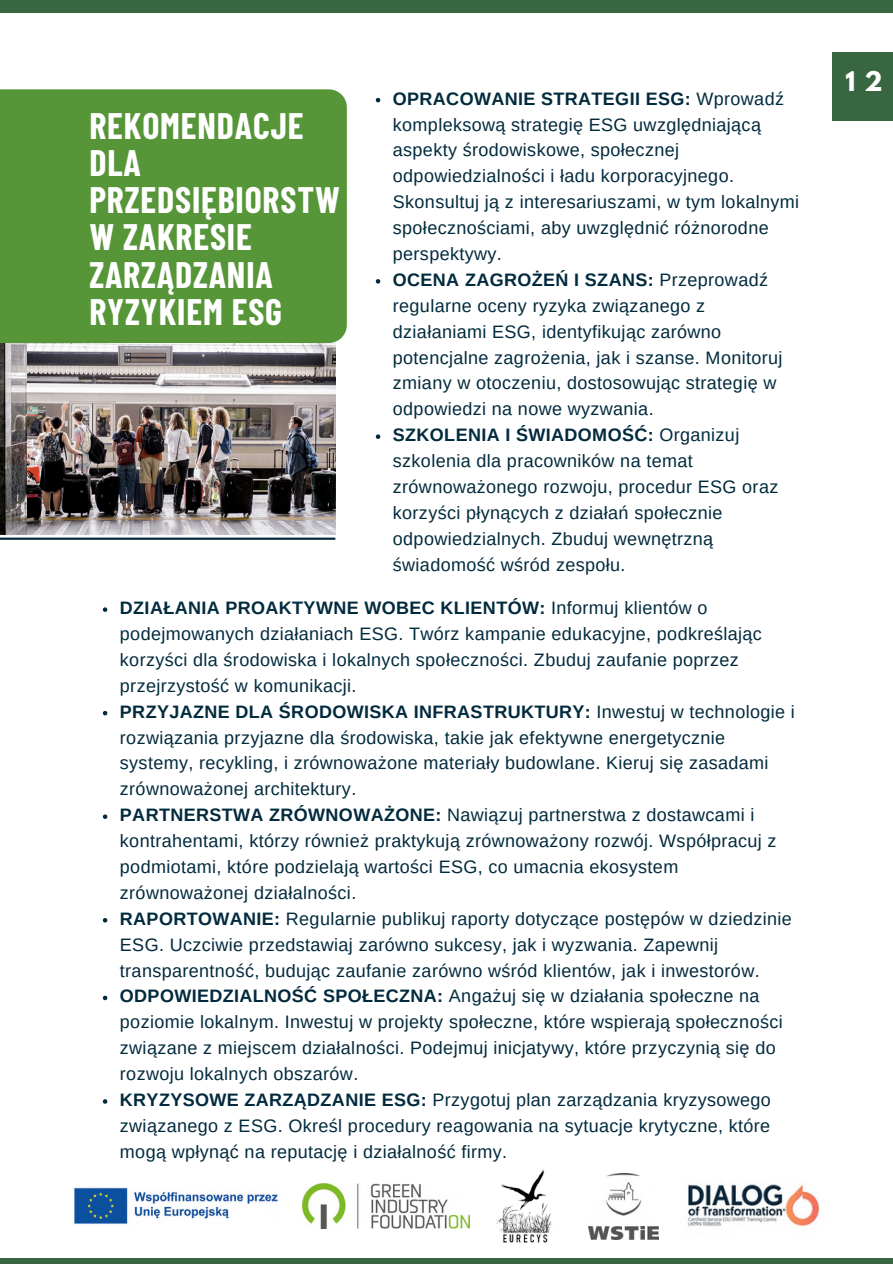
<style>
.page{position:relative;width:893px;height:1264px;background:#fff}
.page>*{position:absolute;margin:0;border:0;box-sizing:border-box;transform-origin:0 0}
.t1{font:700 36px/37.2px "Barlow Condensed";letter-spacing:.025em;color:#fff}
.t2{font:700 24px "League Spartan";color:#fff}
.t3{font:18px/25.8px "Arimo";letter-spacing:.02em;color:#022a3d}
.s1{font-weight:700}
</style>
<div class="page">
<div style="left:0;top:0;width:892px;height:12px;background:#386641"></div>
<div style="left:0;top:1257px;width:892px;height:6px;background:#386641"></div>
<div style="left:831px;top:52px;width:61px;height:68px;background:#386641"></div>
<img style="left:588px;top:1173px;width:70px;height:66px">
<img style="left:496px;top:1169px;width:56px;height:73px">
<img style="left:302px;top:1183px;width:167px;height:45px">
<img style="left:687px;top:1184px;width:133px;height:43px">
<img style="left:74px;top:1187px;width:204px;height:38px">
<img style="left:0;top:343px;width:335px;height:191px">
<div style="left:0;top:89px;width:347px;height:254px;background:#569639"></div>
<hr style="left:0;top:537px;width:335px;height:3px;background:#022a3d">
<svg style="left:376px;top:98px;width:4px;height:4px"></svg>
<svg style="left:376px;top:279px;width:4px;height:4px"></svg>
<svg style="left:376px;top:434px;width:4px;height:5px"></svg>
<svg style="left:103px;top:607px;width:4px;height:5px"></svg>
<svg style="left:103px;top:711px;width:4px;height:4px"></svg>
<svg style="left:103px;top:814px;width:4px;height:5px"></svg>
<svg style="left:103px;top:918px;width:4px;height:4px"></svg>
<svg style="left:103px;top:995px;width:4px;height:5px"></svg>
<svg style="left:103px;top:1099px;width:4px;height:4px"></svg>
<p class="t3" style="left:393px;top:85px;width:408px"><span class="s1">OPRACOWANIE STRATEGII ESG:</span> Wprowadź kompleksową strategię ESG uwzględniającą aspekty środowiskowe, społecznej odpowiedzialności i ładu korporacyjnego.<br>Skonsultuj ją z interesariuszami, w tym lokalnymi społecznościami, aby uwzględnić różnorodne perspektywy.</p>
<p class="t3" style="left:393px;top:267px;width:391px"><span class="s1">OCENA ZAGROŻEŃ I SZANS:</span> Przeprowadź regularne oceny ryzyka związanego z działaniami ESG, identyfikując zarówno potencjalne zagrożenia, jak i szanse. Monitoruj zmiany w otoczeniu, dostosowując strategię w odpowiedzi na nowe wyzwania.</p>
<p class="t3" style="left:393px;top:422px;width:387px"><span class="s1">SZKOLENIA I ŚWIADOMOŚĆ:</span> Organizuj szkolenia dla pracowników na temat zrównoważonego rozwoju, procedur ESG oraz korzyści płynących z działań społecznie odpowiedzialnych. Zbuduj wewnętrzną świadomość wśród zespołu.</p>
<p class="t3" style="left:120px;top:595px;width:643px"><span class="s1">DZIAŁANIA PROAKTYWNE WOBEC KLIENTÓW:</span> Informuj klientów o podejmowanych działaniach ESG. Twórz kampanie edukacyjne, podkreślając korzyści dla środowiska i lokalnych społeczności. Zbuduj zaufanie poprzez przejrzystość w komunikacji.</p>
<p class="t3" style="left:120px;top:698px;width:676px"><span class="s1">PRZYJAZNE DLA ŚRODOWISKA INFRASTRUKTURY:</span> Inwestuj w technologie i rozwiązania przyjazne dla środowiska, takie jak efektywne energetycznie systemy, recykling, i zrównoważone materiały budowlane. Kieruj się zasadami zrównoważonej architektury.</p>
<p class="t3" style="left:120px;top:802px;width:658px"><span class="s1">PARTNERSTWA ZRÓWNOWAŻONE:</span> Nawiązuj partnerstwa z dostawcami i kontrahentami, którzy również praktykują zrównoważony rozwój. Współpracuj z podmiotami, które podzielają wartości ESG, co umacnia ekosystem zrównoważonej działalności.</p>
<p class="t3" style="left:120px;top:905px;width:673px"><span class="s1">RAPORTOWANIE:</span> Regularnie publikuj raporty dotyczące postępów w dziedzinie<br>ESG. Uczciwie przedstawiaj zarówno sukcesy, jak i wyzwania. Zapewnij transparentność, budując zaufanie zarówno wśród klientów, jak i inwestorów.</p>
<p class="t3" style="left:120px;top:983px;width:664px"><span class="s1">ODPOWIEDZIALNOŚĆ SPOŁECZNA:</span> Angażuj się w działania społeczne na poziomie lokalnym. Inwestuj w projekty społeczne, które wspierają społeczności związane z miejscem działalności. Podejmuj inicjatywy, które przyczynią się do rozwoju lokalnych obszarów.</p>
<p class="t3" style="left:120px;top:1086px;width:652px;text-align:justify"><span class="s1">KRYZYSOWE ZARZĄDZANIE ESG:</span> Przygotuj plan zarządzania kryzysowego związanego z ESG. Określ procedury reagowania na sytuacje krytyczne, które mogą wpłynąć na reputację i działalność firmy.</p>
<p class="t1" style="left:91px;top:100px;width:203px">PRZYKŁAD<br>BRANŻOWY<br>DOTYCZĄCY<br>ZARZĄDZANIA<br>RYZYKIEM ESG.<br>RYZYKO W</p>
<p class="t1" style="left:89px;top:106px;width:252px">REKOMENDACJE<br>DLA<br>PRZEDSIĘBIORSTW<br>W ZAKRESIE<br>ZARZĄDZANIA<br>RYZYKIEM ESG</p>
<p class="t2" style="left:845px;top:70px;width:39px">1 2</p>
</div>
